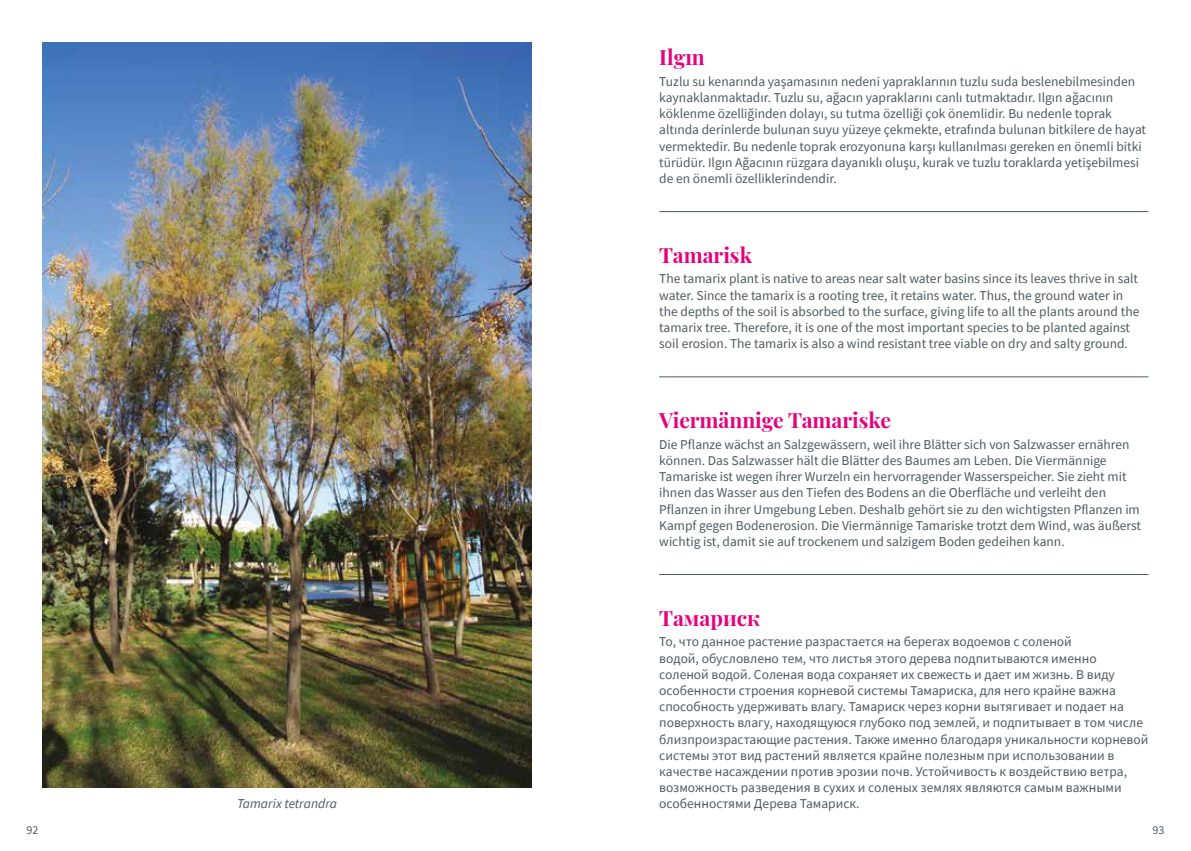
<style>
.page{position:relative;width:1191px;height:851px;background:#fff}
.page>*{position:absolute;margin:0;border:0;box-sizing:border-box;transform-origin:0 0}
.t1{font:700 21px "Playfair Display";color:#e6007d}
.t2{font:13.5px/16.2px "Source Sans Pro";color:#4e5b61}
.t3{font:italic 13.5px "Source Sans Pro";color:#4e5b61}
.t4{font:12px "Source Sans Pro";color:#4e5b61}
</style>
<div class="page">
<img style="left:43px;top:43px;width:488px;height:744px">
<hr style="left:659px;top:211px;width:489px;height:1px;background:#4e5b61">
<hr style="left:659px;top:376px;width:489px;height:1px;background:#4e5b61">
<hr style="left:659px;top:574px;width:489px;height:1px;background:#4e5b61">
<h1 class="t1" style="left:659px;top:41px;width:47px">Ilgın</h1>
<p class="t2" style="left:659px;top:73px;width:488px">Tuzlu su kenarında yaşamasının nedeni yapraklarının tuzlu suda beslenebilmesinden kaynaklanmaktadır. Tuzlu su, ağacın yapraklarını canlı tutmaktadır. Ilgın ağacının köklenme özelliğinden dolayı, su tutma özelliği çok önemlidir. Bu nedenle toprak altında derinlerde bulunan suyu yüzeye çekmekte, etrafında bulunan bitkilere de hayat vermektedir. Bu nedenle toprak erozyonuna karşı kullanılması gereken en önemli bitki türüdür. Ilgın Ağacının rüzgara dayanıklı oluşu, kurak ve tuzlu toraklarda yetişebilmesi de en önemli özelliklerindendir.</p>
<h1 class="t1" style="left:659px;top:238px;width:94px">Tamarisk</h1>
<p class="t2" style="left:659px;top:271px;width:481px">The tamarix plant is native to areas near salt water basins since its leaves thrive in salt water. Since the tamarix is a rooting tree, it retains water. Thus, the ground water in the depths of the soil is absorbed to the surface, giving life to all the plants around the tamarix tree. Therefore, it is one of the most important species to be planted against soil erosion. The tamarix is also a wind resistant tree viable on dry and salty ground.</p>
<h1 class="t1" style="left:659px;top:403px;width:233px">Viermännige Tamariske</h1>
<p class="t2" style="left:659px;top:436px;width:483px">Die Pflanze wächst an Salzgewässern, weil ihre Blätter sich von Salzwasser ernähren können. Das Salzwasser hält die Blätter des Baumes am Leben. Die Viermännige Tamariske ist wegen ihrer Wurzeln ein hervorragender Wasserspeicher. Sie zieht mit ihnen das Wasser aus den Tiefen des Bodens an die Oberfläche und verleiht den Pflanzen in ihrer Umgebung Leben. Deshalb gehört sie zu den wichtigsten Pflanzen im Kampf gegen Bodenerosion. Die Viermännige Tamariske trotzt dem Wind, was äußerst wichtig ist, damit sie auf trockenem und salzigem Boden gedeihen kann.</p>
<h1 class="t1" style="left:659px;top:601px;width:102px">Тамариск</h1>
<p class="t2" style="left:659px;top:633px;width:490px">То, что данное растение разрастается на берегах водоемов с соленой<br>водой, обусловлено тем, что листья этого дерева подпитываются именно соленой водой. Соленая вода сохраняет их свежесть и дает им жизнь. В виду особенности строения корневой системы Тамариска, для него крайне важна способность удерживать влагу. Тамариск через корни вытягивает и подает на поверхность влагу, находящуюся глубоко под землей, и подпитывает в том числе близпроизрастающие растения. Также именно благодаря уникальности корневой системы этот вид растений является крайне полезным при использовании в качестве насаждении против эрозии почв. Устойчивость к воздействию ветра, возможность разведения в сухих и соленых землях являются самым важными</p>
<p class="t3" style="left:237px;top:795px;width:101px">Tamarix tetrandra</p>
<p class="t2" style="left:659px;top:795px;width:202px">особенностями Дерева Тамариск.</p>
<p class="t4" style="left:27px;top:822px;width:13px">92</p>
<p class="t4" style="left:1152px;top:822px;width:13px">93</p>
</div>
